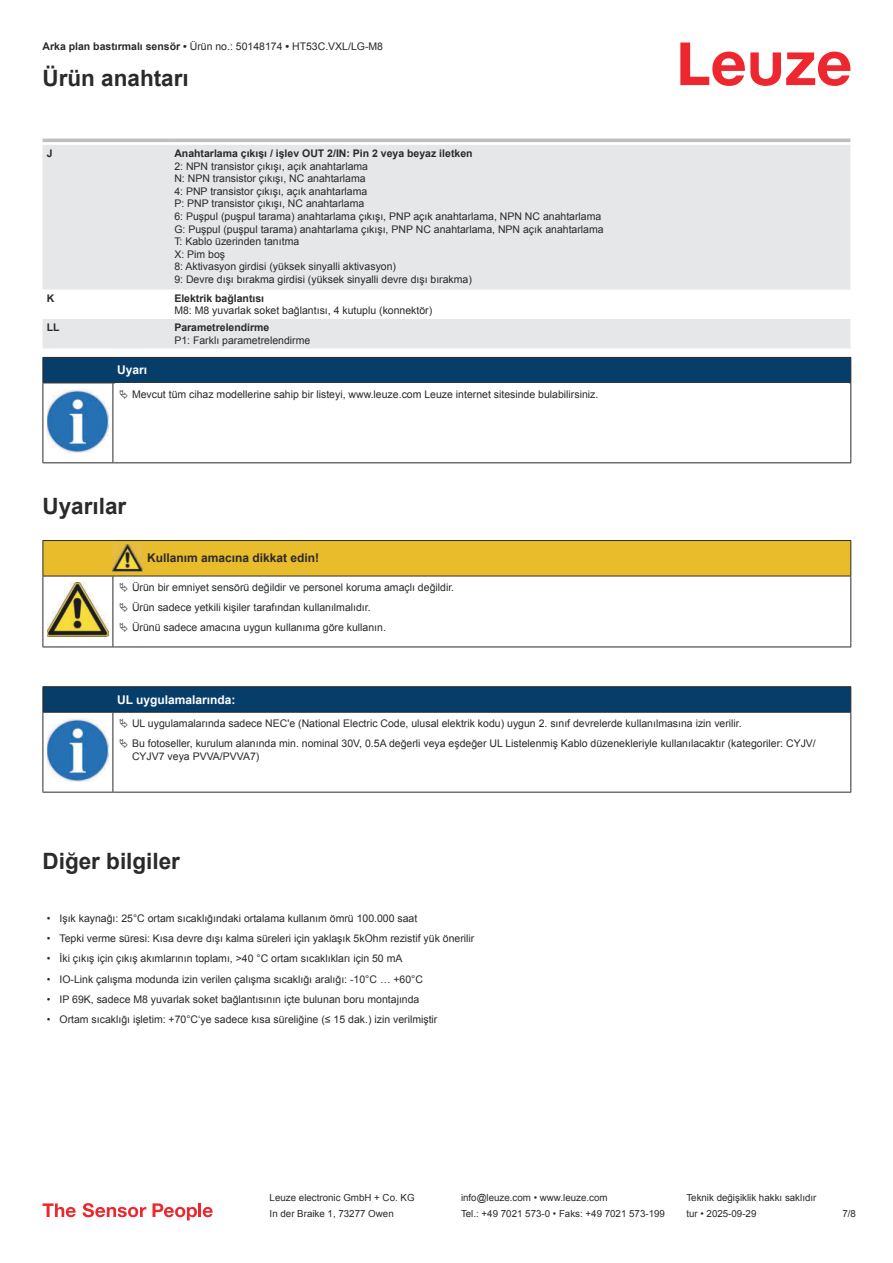
<style>
.page{position:relative;width:893px;height:1263px;background:#fff}
.page>*{position:absolute;margin:0;border:0;box-sizing:border-box;transform-origin:0 0}
.t1{font:700 22.5px "Arial";color:#2b292a}
.t2{font:700 12px "Arial";color:#2b292a}
.t3{font:700 12px "Arial";color:#fff}
.t4{font:10.5px/12.6px "Arial";color:#2b292a}
.t5{font:700 10.5px "Arial";color:#2b292a}
.t6{font:9.75px "Arial";color:#2b292a}
.s1{font-weight:700}
</style>
<div class="page">
<svg style="left:680px;top:43px;width:170px;height:43px"></svg>
<svg style="left:43px;top:138px;width:807px;height:1px"></svg>
<svg style="left:43px;top:145px;width:807px;height:203px;background:#e9eaec"></svg>
<hr style="left:43px;top:139px;width:127px;height:3px;background:#bdbfc1">
<hr style="left:170px;top:139px;width:680px;height:3px;background:#bdbfc1">
<svg style="left:43px;top:1203px;width:33px;height:14px"></svg>
<svg style="left:83px;top:1203px;width:63px;height:14px"></svg>
<svg style="left:153px;top:1203px;width:44px;height:17px"></svg>
<hr style="left:198px;top:1203px;width:3px;height:14px;background:#ed272d">
<svg style="left:203px;top:1207px;width:10px;height:10px"></svg>
<hr style="left:43px;top:383px;width:70px;height:1px;background:#2b292a">
<svg style="left:43px;top:357px;width:808px;height:26px;background:#083c65"></svg>
<hr style="left:113px;top:383px;width:738px;height:1px;background:#2b292a">
<hr style="left:43px;top:383px;width:1px;height:75px;background:#2b292a">
<hr style="left:113px;top:383px;width:1px;height:75px;background:#2b292a">
<hr style="left:850px;top:383px;width:1px;height:75px;background:#2b292a">
<hr style="left:43px;top:462px;width:70px;height:1px;background:#2b292a">
<hr style="left:113px;top:462px;width:738px;height:1px;background:#2b292a">
<img style="left:47px;top:389px;width:61px;height:63px">
<hr style="left:43px;top:646px;width:70px;height:1px;background:#2b292a">
<hr style="left:113px;top:646px;width:30px;height:1px;background:#2b292a">
<hr style="left:143px;top:646px;width:708px;height:1px;background:#2b292a">
<svg style="left:44px;top:766px;width:806px;height:26px"></svg>
<hr style="left:43px;top:686px;width:70px;height:1px;background:#2b292a">
<hr style="left:113px;top:686px;width:738px;height:1px;background:#2b292a">
<hr style="left:43px;top:713px;width:1px;height:75px;background:#2b292a">
<hr style="left:113px;top:713px;width:1px;height:75px;background:#2b292a">
<hr style="left:850px;top:713px;width:1px;height:75px;background:#2b292a">
<hr style="left:43px;top:792px;width:70px;height:1px;background:#2b292a">
<hr style="left:113px;top:792px;width:738px;height:1px;background:#2b292a">
<img style="left:47px;top:766px;width:61px;height:15px">
<svg style="left:43px;top:540px;width:808px;height:106px"></svg>
<svg style="left:43px;top:687px;width:808px;height:79px"></svg>
<p class="t4" style="left:43px;top:41px;width:342px"><span class="s1">Arka plan bastırmalı sensör •</span> Ürün no.: 50148174 <span class="s1">•</span> HT53C.VXL/LG-M8</p>
<h1 class="t1" style="left:43px;top:63px;width:148px">Ürün anahtarı</h1>
<p class="t5" style="left:47px;top:146px;width:7px">J</p>
<p class="t5" style="left:174px;top:146px;width:300px">Anahtarlama çıkışı / işlev OUT 2/IN: Pin 2 veya beyaz iletken</p>
<p class="t4" style="left:174px;top:160px;width:431px">2: NPN transistor çıkışı, açık anahtarlama<br>N: NPN transistor çıkışı, NC anahtarlama<br>4: PNP transistor çıkışı, açık anahtarlama<br>P: PNP transistor çıkışı, NC anahtarlama<br>6: Puşpul (puşpul tarama) anahtarlama çıkışı, PNP açık anahtarlama, NPN NC anahtarlama G: Puşpul (puşpul tarama) anahtarlama çıkışı, PNP NC anahtarlama, NPN açık anahtarlama T: Kablo üzerinden tanıtma<br>X: Pim boş<br>8: Aktivasyon girdisi (yüksek sinyalli aktivasyon)<br>9: Devre dışı bırakma girdisi (yüksek sinyalli devre dışı bırakma)</p>
<p class="t5" style="left:47px;top:294px;width:9px">K</p>
<p class="t5" style="left:174px;top:291px;width:91px">Elektrik bağlantısı</p>
<p class="t4" style="left:174px;top:304px;width:259px">M8: M8 yuvarlak soket bağlantısı, 4 kutuplu (konnektör)</p>
<p class="t5" style="left:47px;top:324px;width:14px">LL</p>
<p class="t5" style="left:174px;top:320px;width:97px">Parametrelendirme</p>
<p class="t4" style="left:174px;top:334px;width:137px">P1: Farklı parametrelendirme</p>
<p class="t3" style="left:117px;top:362px;width:32px">Uyarı</p>
<p class="t4" style="left:132px;top:388px;width:468px">Mevcut tüm cihaz modellerine sahip bir listeyi, www.leuze.com Leuze internet sitesinde bulabilirsiniz.</p>
<h1 class="t1" style="left:43px;top:490px;width:85px">Uyarılar</h1>
<p class="t2" style="left:147px;top:550px;width:174px">Kullanım amacına dikkat edin!</p>
<p class="t4" style="left:132px;top:577px;width:324px;line-height:20.2px">Ürün bir emniyet sensörü değildir ve personel koruma amaçlı değildir.<br>Ürün sadece yetkili kişiler tarafından kullanılmalıdır.<br>Ürünü sadece amacına uygun kullanıma göre kullanın.</p>
<p class="t3" style="left:117px;top:691px;width:120px">UL uygulamalarında:</p>
<p class="t4" style="left:132px;top:713px;width:685px;line-height:20.2px">UL uygulamalarında sadece NEC'e (National Electric Code, ulusal elektrik kodu) uygun 2. sınıf devrelerde kullanılmasına izin verilir.<br>Bu fotoseller, kurulum alanında min. nominal 30V, 0.5A değerli veya eşdeğer UL Listelenmiş Kablo düzenekleriyle kullanılacaktır (kategoriler: CYJV/</p>
<p class="t4" style="left:132px;top:750px;width:129px">CYJV7 veya PVVA/PVVA7)</p>
<h1 class="t1" style="left:43px;top:845px;width:139px">Diğer bilgiler</h1>
<p class="t4" style="left:47px;top:911px;width:372px">• Işık kaynağı: 25°C ortam sıcaklığındaki ortalama kullanım ömrü 100.000 saat</p>
<p class="t4" style="left:47px;top:932px;width:429px">• Tepki verme süresi: Kısa devre dışı kalma süreleri için yaklaşık 5kOhm rezistif yük önerilir</p>
<p class="t4" style="left:47px;top:952px;width:357px">• İki çıkış için çıkış akımlarının toplamı, &gt;40 °C ortam sıcaklıkları için 50 mA</p>
<p class="t4" style="left:47px;top:972px;width:378px">• IO-Link çalışma modunda izin verilen çalışma sıcaklığı aralığı: -10°C … +60°C</p>
<p class="t4" style="left:47px;top:993px;width:374px">• IP 69K, sadece M8 yuvarlak soket bağlantısının içte bulunan boru montajında</p>
<p class="t4" style="left:47px;top:1013px;width:392px">• Ortam sıcaklığı işletim: +70°C‘ye sadece kısa süreliğine (≤ 15 dak.) izin verilmiştir</p>
<p class="t6" style="left:270px;top:1191px;width:146px">Leuze electronic GmbH + Co. KG</p>
<p class="t6" style="left:461px;top:1191px;width:148px">info@leuze.com • www.leuze.com</p>
<p class="t6" style="left:686px;top:1191px;width:132px">Teknik değişiklik hakkı saklıdır</p>
<p class="t6" style="left:270px;top:1207px;width:126px">In der Braike 1, 73277 Owen</p>
<p class="t6" style="left:461px;top:1207px;width:205px">Tel.: +49 7021 573-0 • Faks: +49 7021 573-199</p>
<p class="t6" style="left:686px;top:1207px;width:72px">tur • 2025-09-29</p>
<p class="t6" style="left:842px;top:1210px;width:15px">7 /8</p>
</div>
